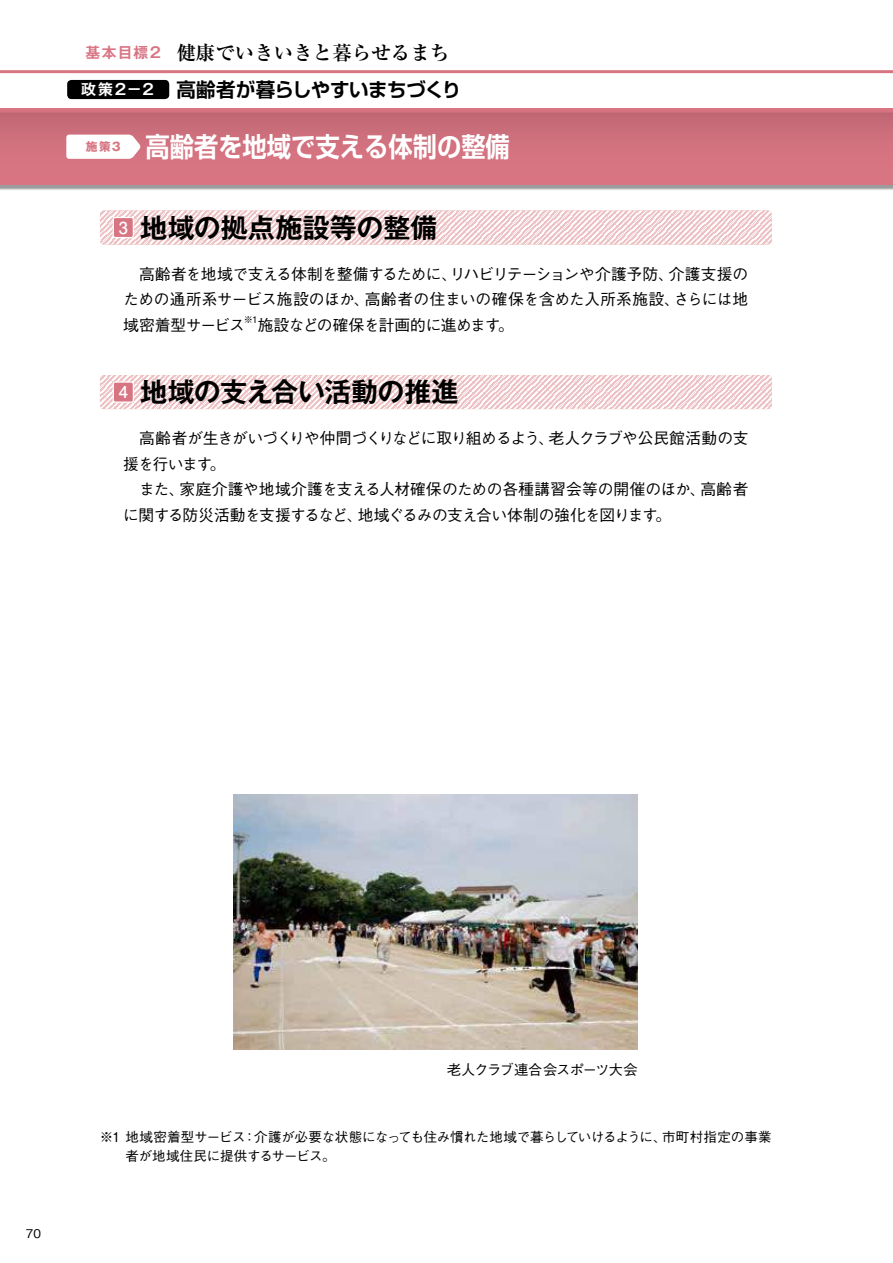
<style>
.page{position:relative;width:893px;height:1263px;background:#fff}
.page>*{position:absolute;margin:0;border:0;box-sizing:border-box;transform-origin:0 0}
.t1{font:700 27px "Gothic MB101 Pro De";letter-spacing:-.005em;color:#000}
.t2{font:700 27px "Shin Go Pro De";color:#fff;scale:.9 1}
.t3{font:700 19.5px "Shin Go Pro De";letter-spacing:-.025em;color:#000}
.t4{font:700 19.5px "Ryumin Pro";color:#000}
.t5{font:500 15.75px/25.5px "Gothic BBB Pro";letter-spacing:-.03em;color:#000;text-align:justify}
.t6{font:500 14.25px "Gothic BBB Pro";letter-spacing:-.055em;color:#000}
.t7{font:500 13.5px/19.5px "Gothic BBB Pro";letter-spacing:-.02em;color:#000}
.t8{font:500 12px "Gothic BBB Pro";color:#000}
.t9{font:700 11.7px "Gothic MB101 Pro";color:#d87583}
.t10{font:500 9.15px "Gothic BBB Pro";color:#000}
.s1{font-family:"Gothic MB101 Pro De";font-size:14.7px;color:#d87583}
.s2{font-family:"Gothic MB101 Pro De";font-size:15px;color:#fff}
.s3{font-family:"Futo Go B101 Pro";font-size:16.5px;color:#fff}
</style>
<div class="page">
<hr style="left:0;top:70px;width:893px;height:3px;background:#d87583">
<div style="left:67px;top:80px;width:102px;height:19px;background:#000;border-radius:4px"></div>
<div style="left:0;top:111px;width:893px;height:80px;background:#000;opacity:.4"></div>
<div style="left:0;top:108px;width:893px;height:77px;background:linear-gradient(to bottom,#c56a77,#dd7785)"></div>
<svg style="left:100px;top:210px;width:672px;height:34px"></svg>
<div style="left:113px;top:217px;width:20px;height:21px;background:#d87583;border-radius:2px"></div>
<div style="left:113px;top:217px;width:21px;height:21px;border:1px solid #fff;border-radius:2px"></div>
<svg style="left:100px;top:375px;width:672px;height:34px"></svg>
<div style="left:113px;top:382px;width:20px;height:20px;background:#d87583;border-radius:2px"></div>
<div style="left:113px;top:381px;width:21px;height:22px;border:1px solid #fff;border-radius:2px"></div>
<img style="left:234px;top:794px;width:404px;height:255px">
<svg style="left:66px;top:135px;width:75px;height:24px"></svg>
<p class="t4" style="left:86px;top:37px;width:365px"><span class="s1">基本目標2</span> 健康でいきいきと暮らせるまち</p>
<p class="t3" style="left:81px;top:73px;width:382px"><span class="s2">政策2－2</span> 高齢者が暮らしやすいまちづくり</p>
<p class="t9" style="left:86px;top:137px;width:37px">施策3</p>
<h1 class="t2" style="left:145px;top:125px;width:407px">高齢者を地域で支える体制の整備</h1>
<h1 class="t1" style="left:119px;top:205px;width:320px"><span class="s3">3</span> 地域の拠点施設等の整備</h1>
<p class="t5" style="left:123px;top:259px;width:627px">　高齢者を地域で支える体制を整備するために、リハビリテーションや介護予防、介護支援のための通所系サービス施設のほか、高齢者の住まいの確保を含めた入所系施設、さらには地域密着型サービス</p>
<p class="t10" style="left:244px;top:312px;width:16px">※1</p>
<p class="t5" style="left:258px;top:310px;width:258px">施設などの確保を計画的に進めます。</p>
<h1 class="t1" style="left:119px;top:370px;width:341px"><span class="s3">4</span> 地域の支え合い活動の推進</h1>
<p class="t5" style="left:123px;top:424px;width:627px;text-align:left">　高齢者が生きがいづくりや仲間づくりなどに取り組めるよう、老人クラブや公民館活動の支援を行います。<br>　また、家庭介護や地域介護を支える人材確保のための各種講習会等の開催のほか、高齢者に関する防災活動を支援するなど、地域ぐるみの支え合い体制の強化を図ります。</p>
<p class="t8" style="left:26px;top:1224px;width:17px">70</p>
<p class="t6" style="left:447px;top:1058px;width:192px">老人クラブ連合会スポーツ大会</p>
<p class="t7" style="left:125px;top:1125px;width:648px;text-indent:-26px">※1 地域密着型サービス：介護が必要な状態になっても住み慣れた地域で暮らしていけるように、市町村指定の事業者が地域住民に提供するサービス。</p>
</div>
